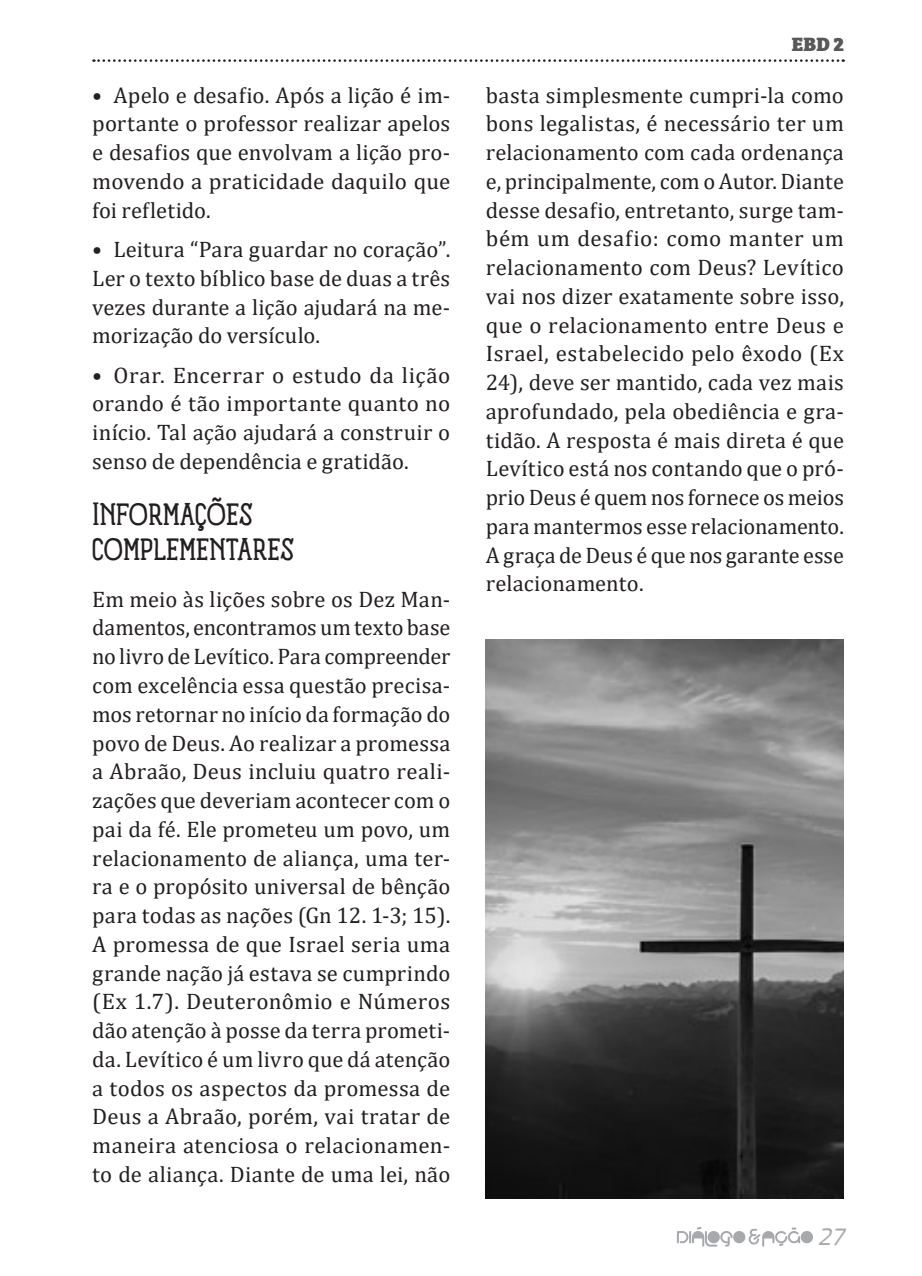
<style>
.page{position:relative;width:922px;height:1276px;background:#fff}
.page>*{position:absolute;margin:0;border:0;box-sizing:border-box;transform-origin:0 0}
.sub{font:30px/35px "Panforte Serif";letter-spacing:.005em;color:#231f20}
.t1{font:italic 25px "Panefresco 400 wt";color:#a8a9ad}
.TEXTO{font:22.5px/28.8px "Cambria";letter-spacing:.005em;color:#231f20;text-align:justify}
.t2{font:800 20px "Bree Serif";color:#57585a}
</style>
<div class="page">
<svg style="left:677px;top:1227px;width:135px;height:19px"></svg>
<svg style="left:93px;top:59px;width:750px;height:3px"></svg>
<img style="left:485px;top:639px;width:358px;height:559px">
<p class="TEXTO" style="left:92px;top:80px;width:359px">• Apelo e desafio. Após a lição é im&shy;portante o professor realizar apelos e desafios que envolvam a lição pro&shy;movendo a praticidade daquilo que foi refletido.</p>
<p class="TEXTO" style="left:92px;top:235px;width:359px">• Leitura “Para guardar no coração”.<br>Ler o texto bíblico base de duas a três vezes durante a lição ajudará na me&shy;morização do versículo.</p>
<p class="TEXTO" style="left:92px;top:360px;width:359px">• Orar. Encerrar o estudo da lição orando é tão importante quanto no início. Tal ação ajudará a construir o senso de dependência e gratidão.</p>
<p class="sub" style="left:92px;top:498px;width:203px">INFORMAÇÕES<br>COMPLEMENTARES</p>
<p class="TEXTO" style="left:92px;top:584px;width:359px">Em meio às lições sobre os Dez Man&shy;damentos, encontramos um texto base no livro de Levítico. Para compreender com excelência essa questão precisa&shy;mos retornar no início da formação do povo de Deus. Ao realizar a promessa a Abraão, Deus incluiu quatro reali&shy;zações que deveriam acontecer com o pai da fé. Ele prometeu um povo, um relacionamento de aliança, uma ter&shy;ra e o propósito universal de bênção para todas as nações (Gn 12. 1-3; 15).<br>A promessa de que Israel seria uma grande nação já estava se cumprindo (Ex 1.7). Deuteronômio e Números dão atenção à posse da terra prometi&shy;da. Levítico é um livro que dá atenção a todos os aspectos da promessa de Deus a Abraão, porém, vai tratar de maneira atenciosa o relacionamen&shy;to de aliança. Diante de uma lei, não</p>
<p class="t2" style="left:791px;top:27px;width:53px">EBD 2</p>
<p class="TEXTO" style="left:485px;top:80px;width:359px">basta simplesmente cumpri-la como bons legalistas, é necessário ter um relacionamento com cada ordenança e, principalmente, com o Autor. Diante desse desafio, entretanto, surge tam&shy;bém um desafio: como manter um relacionamento com Deus? Levítico vai nos dizer exatamente sobre isso, que o relacionamento entre Deus e Israel, estabelecido pelo êxodo (Ex 24), deve ser mantido, cada vez mais aprofundado, pela obediência e gra&shy;tidão. A resposta é mais direta é que Levítico está nos contando que o pró&shy;prio Deus é quem nos fornece os meios para mantermos esse relacionamento.<br>A graça de Deus é que nos garante esse relacionamento.</p>
<p class="t1" style="left:817px;top:1217px;width:28px">27</p>
</div>
